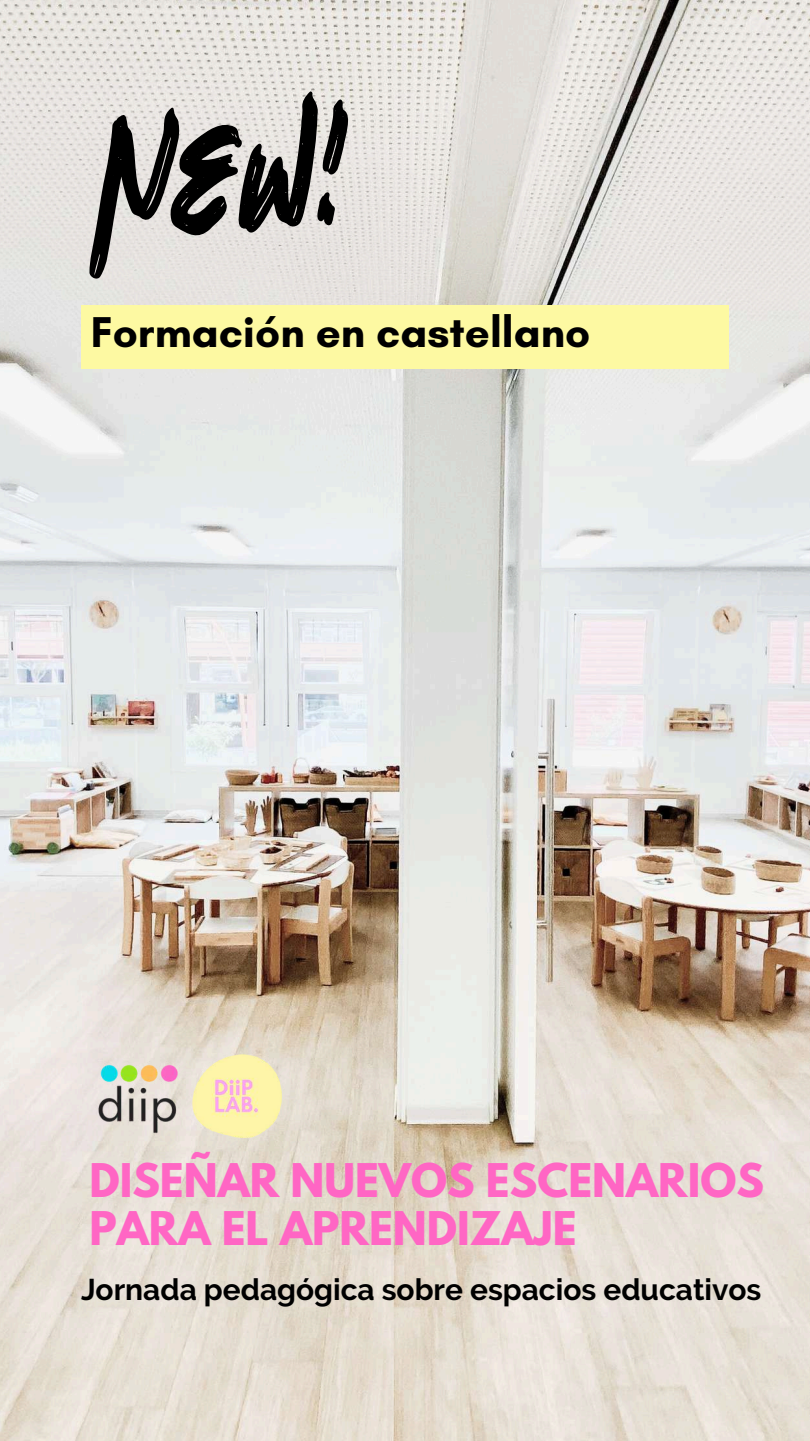
<style>
.page{position:relative;width:810px;height:1441px;background:#fff}
.page>*{position:absolute;margin:0;border:0;box-sizing:border-box;transform-origin:0 0}
.t1{font:700 43.9px "Glacial Indifference";color:#000}
.t2{font:700 41.1px/48.5px "League Spartan";color:#ff66c4}
.t3{font:700 29.9px "Raleway";color:#000}
</style>
<div class="page">
<img style="left:0;top:0;width:810px;height:1440px">
<img style="left:89px;top:1056px;width:130px;height:91px">
<img style="left:188px;top:1048px;width:100px;height:92px">
<div style="left:81px;top:305px;width:648px;height:63px;background:#fdf9a2"></div>
<svg style="left:89px;top:91px;width:264px;height:190px;background:#9e9c99"></svg>
<p class="t1" style="left:91px;top:305px;width:501px">Formación en castellano</p>
<p class="t2" style="left:89px;top:1161px;width:676px">DISEÑAR NUEVOS ESCENARIOS<br>PARA EL APRENDIZAJE</p>
<p class="t3" style="left:81px;top:1271px;width:682px">Jornada pedagógica sobre espacios educativos</p>
</div>
